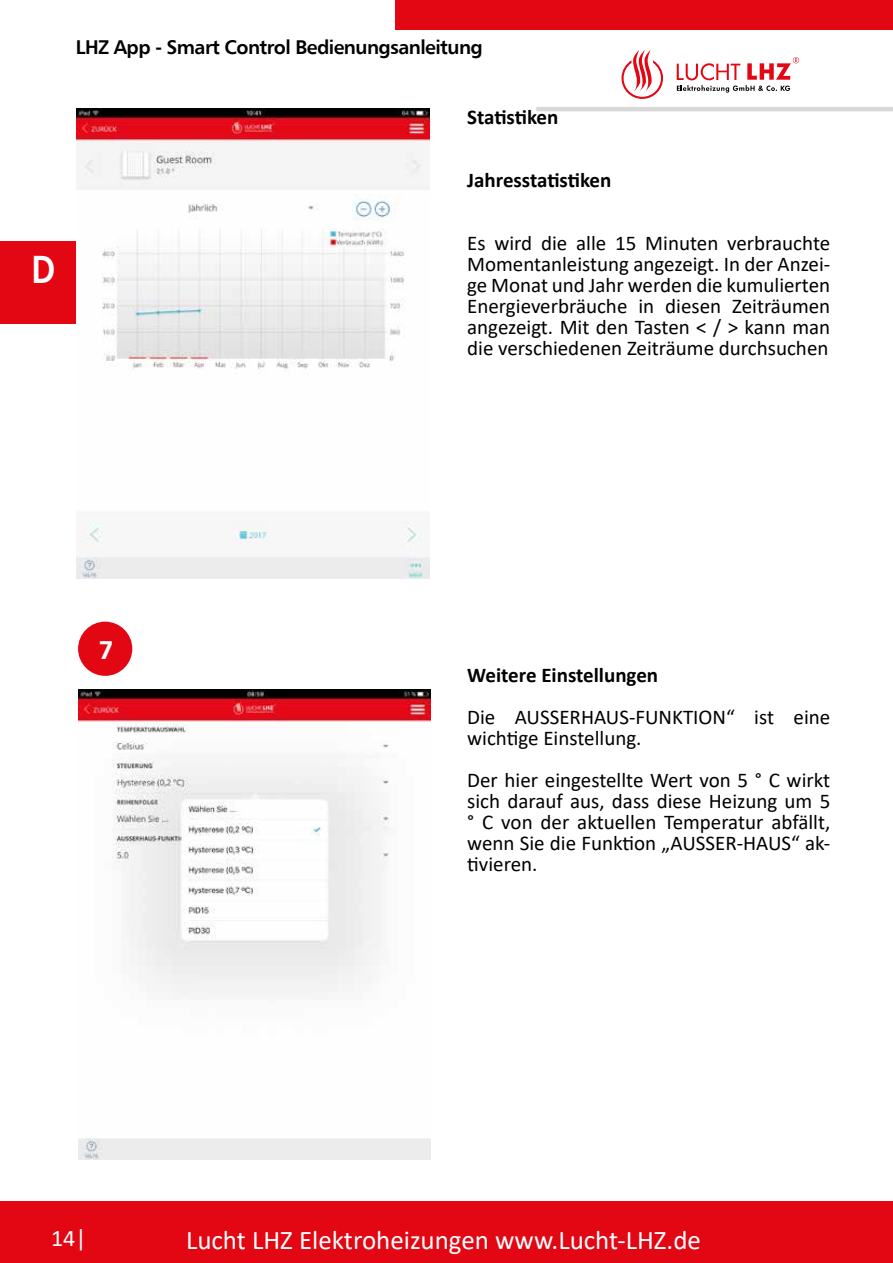
<style>
.page{position:relative;width:893px;height:1263px;background:#fff}
.page>*{position:absolute;margin:0;border:0;box-sizing:border-box;transform-origin:0 0}
.t1{font:38.55px "Humanist 777 BT Bold B";color:#fff;scale:.85 1}
.t2{font:700 28.5px "Calibri";color:#fff}
.t3{font:27px "Calibri";color:#fff}
.t4{font:24px "Calibri";color:#fff}
.t5{font:21px/21px "Calibri";color:#000;text-align:justify}
.t6{font:700 21px "Calibri";color:#000}
.t7{font:19.5px "Humanist 777 BT Bold B";letter-spacing:-.03em;color:#000}
</style>
<div class="page">
<svg style="left:621px;top:50px;width:42px;height:49px"></svg>
<svg style="left:677px;top:57px;width:122px;height:36px"></svg>
<div style="left:0;top:1202px;width:893px;height:61px;background:#e30613"></div>
<div style="left:396px;top:0;width:497px;height:30px;background:#e30613"></div>
<div style="left:0;top:241px;width:77px;height:83px;background:#e30613"></div>
<hr style="left:536px;top:107px;width:357px;height:4px;background:#d8d8d8">
<img style="left:77px;top:108px;width:352px;height:470px">
<div style="left:78px;top:622px;width:54px;height:54px;background:#e30613;border-radius:50%"></div>
<img style="left:78px;top:690px;width:353px;height:470px">
<p class="t7" style="left:76px;top:35px;width:408px">LHZ App - Smart Control Bedienungsanleitung</p>
<p class="t6" style="left:467px;top:102px;width:93px">Statistiken</p>
<h1 class="t1" style="left:32px;top:245px;width:29px">D</h1>
<h2 class="t2" style="left:99px;top:630px;width:16px">7</h2>
<p class="t6" style="left:467px;top:165px;width:146px">Jahresstatistiken</p>
<p class="t5" style="left:467px;top:232px;width:365px">Es wird die alle 15 Minuten verbrauchte Momentanleistung angezeigt. In der Anzei&shy;ge Monat und Jahr werden die kumulierten Energieverbräuche in diesen Zeiträumen angezeigt. Mit den Tasten &lt; / &gt; kann man die verschiedenen Zeiträume durchsuchen</p>
<p class="t6" style="left:467px;top:660px;width:192px">Weitere Einstellungen</p>
<p class="t5" style="left:467px;top:706px;width:365px">Die AUSSERHAUS-FUNKTION“ ist eine wichtige Einstellung.</p>
<p class="t5" style="left:467px;top:769px;width:365px">Der hier eingestellte Wert von 5 ° C wirkt sich darauf aus, dass diese Heizung um 5 ° C von der aktuellen Temperatur abfällt, wenn Sie die Funktion „AUSSER-HAUS“ ak&shy;tivieren.</p>
<p class="t4" style="left:51px;top:1222px;width:37px">14|</p>
<p class="t3" style="left:186px;top:1221px;width:516px">Lucht LHZ Elektroheizungen www.Lucht-LHZ.de</p>
</div>
